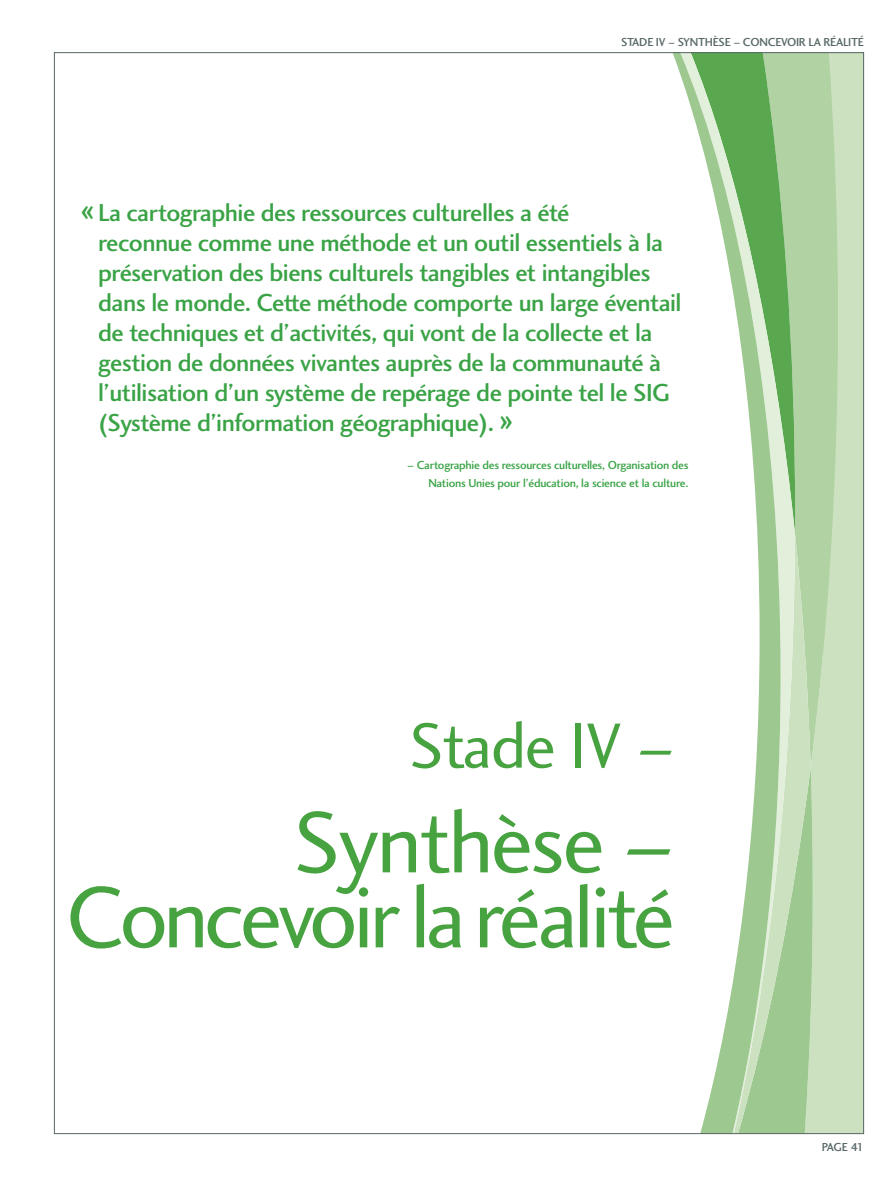
<style>
.page{position:relative;width:891px;height:1188px;background:#fff}
.page>*{position:absolute;margin:0;border:0;box-sizing:border-box;transform-origin:0 0}
.t1{font:90px/75px "Charlotte Sans Book Plain";letter-spacing:-.04em;color:#47a240;text-align:right}
.t2{font:66px "Charlotte Sans Book Plain";letter-spacing:-.02em;color:#47a240}
.t3{font:37.35px "Charlotte Sans Medium Plain";color:#3aa346}
.t4{font:25.35px/30px "Charlotte Sans Medium Plain";letter-spacing:-.02em;color:#3aa346}
.t5{font:12px/18px "Charlotte Sans Medium Plain";letter-spacing:-.02em;color:#3aa346;text-align:right}
.t6{font:12px "Charlotte Sans Medium Plain";letter-spacing:-.02em;color:#586767}
.s1{font-size:37.35px}
</style>
<div class="page">
<div style="left:823px;top:53px;width:41px;height:1081px;background:#cbe1bf"></div>
<div style="left:813px;top:767px;width:10px;height:365px;background:#cbe1bf"></div>
<svg style="left:811px;top:767px;width:2px;height:365px"></svg>
<svg style="left:795px;top:54px;width:43px;height:713px;fill:#b1d2a3"></svg>
<svg style="left:795px;top:534px;width:16px;height:598px;background:#b1d2a4"></svg>
<svg style="left:781px;top:54px;width:14px;height:1078px;background:#afd3a4"></svg>
<svg style="left:673px;top:54px;width:108px;height:1078px"></svg>
<p class="t6" style="left:621px;top:34px;width:65px">StadeIV – Synth</p>
<p class="t6" style="left:713px;top:34px;width:47px">èse – Concevo</p>
<p class="t6" style="left:796px;top:34px;width:69px">ir la réalité</p>
<p class="t4" style="left:98px;top:197px;width:585px">La cartographie des ressources culturelles a été<br>reconnue comme une méthode et un outil essentiels à la préservation des biens culturels tangibles et intangibles dans le monde. Cette méthode comporte un large éventail de techniques et d’activités, qui vont de la collecte et la gestion de données vivantes auprès de la communauté à l’utilisation d’un système de repérage de pointe tel le SIG (Système d’information géographique). <span class="s1">»</span></p>
<p class="t5" style="left:407px;top:456px;width:283px">– Cartographie des ressources culturelles, Organisation des<br>Nations Unies pour l’éducation, la science et la culture.</p>
<h3 class="t3" style="left:81px;top:187px;width:14px">«</h3>
<h2 class="t2" style="left:409px;top:706px;width:267px">Stade IV –</h2>
<h1 class="t1" style="left:66px;top:804px;width:611px">Synthèse –<br>Concevoir la réalité</h1>
<p class="t6" style="left:822px;top:1140px;width:35px">PAGE 41</p>
</div>
